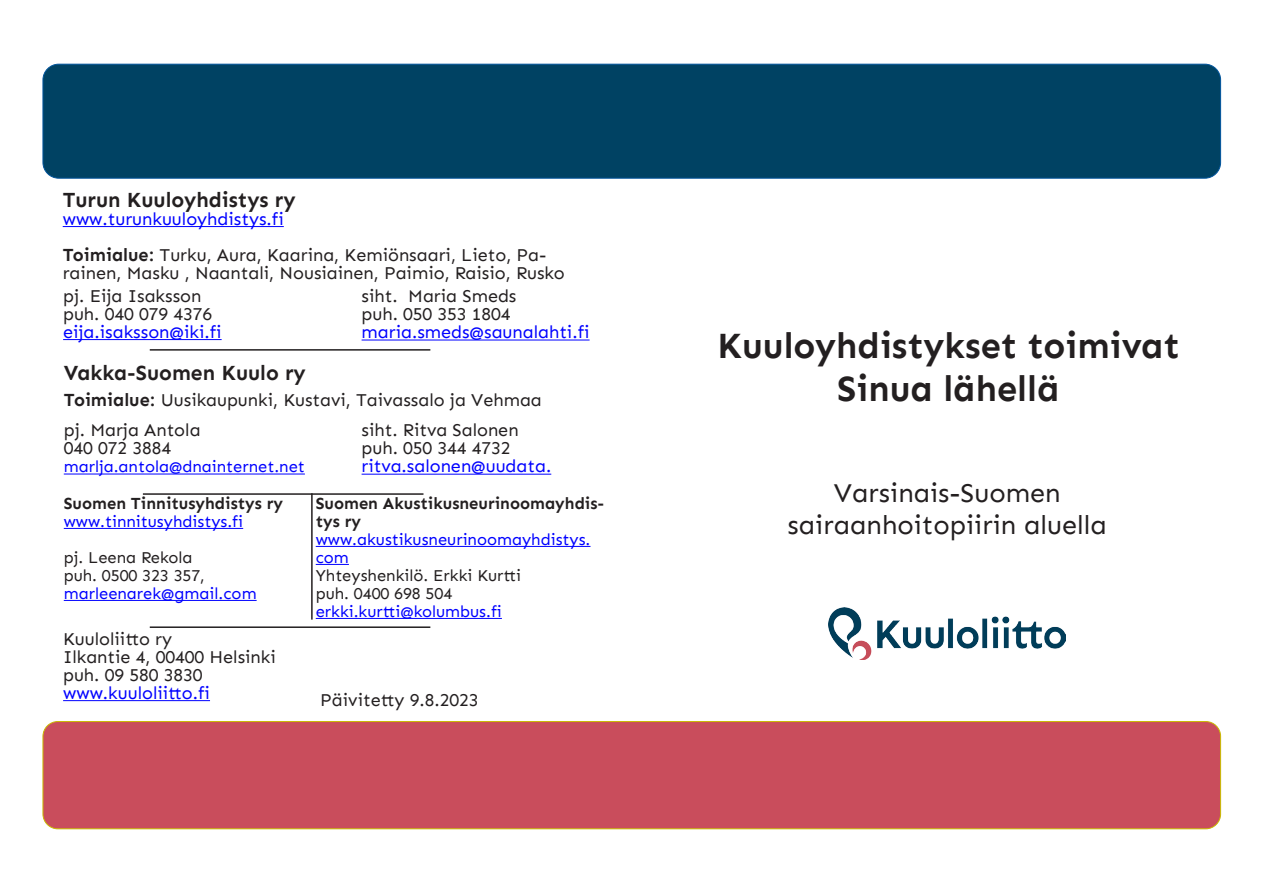
<style>
.page{position:relative;width:1263px;height:893px;background:#fff}
.page>*{position:absolute;margin:0;border:0;box-sizing:border-box;transform-origin:0 0}
.t1{font:700 36px "Sen";color:#231f20}
.t2{font:27px "Sen";color:#231f20}
.t3{font:700 21px "Sen";color:#231f20}
.t4{font:18px/18px "Sen";color:#231f20}
.t5{font:18px "Sen";color:#00f}
.t6{font:16.5px/18px "Sen";color:#00f}
.t7{font:16.5px "Sen";color:#231f20}
.t8{font:700 16.5px/18px "Sen";color:#231f20}
.s1{font-weight:700}
</style>
<div class="page">
<hr style="left:150px;top:349px;width:280px;height:2px;background:#231f20">
<hr style="left:63px;top:226px;width:221px;height:1px;background:#00f">
<hr style="left:362px;top:340px;width:228px;height:1px;background:#00f">
<hr style="left:63px;top:339px;width:159px;height:1px;background:#00f">
<hr style="left:362px;top:474px;width:189px;height:1px;background:#00f">
<hr style="left:63px;top:700px;width:147px;height:1px;background:#00f">
<hr style="left:150px;top:626px;width:280px;height:2px;background:#231f20">
<hr style="left:143px;top:493px;width:280px;height:2px;background:#231f20">
<hr style="left:316px;top:546px;width:274px;height:1px;background:#00f">
<hr style="left:316px;top:564px;width:33px;height:1px;background:#00f">
<hr style="left:316px;top:618px;width:186px;height:1px;background:#00f">
<hr style="left:64px;top:528px;width:179px;height:1px;background:#00f">
<hr style="left:64px;top:600px;width:193px;height:1px;background:#00f">
<hr style="left:311px;top:493px;width:2px;height:127px;background:#231f20">
<img style="left:828px;top:607px;width:238px;height:52px">
<div style="left:43px;top:721px;width:1177px;height:108px;background:#c94d5c;border-radius:15px"></div>
<div style="left:43px;top:721px;width:1178px;height:108px;border:1px solid #c9ba00;border-radius:15px"></div>
<div style="left:43px;top:64px;width:1177px;height:114px;background:#004263;border-radius:16px"></div>
<div style="left:43px;top:64px;width:1178px;height:115px;border:1px solid #00549c;border-radius:16px"></div>
<hr style="left:64px;top:474px;width:241px;height:1px;background:#00f">
<p class="t3" style="left:63px;top:188px;width:234px">Turun Kuuloyhdistys ry</p>
<p class="t5" style="left:63px;top:208px;width:223px">www.turunkuuloyhdistys.fi</p>
<p class="t4" style="left:63px;top:246px;width:503px"><span class="s1">Toimialue:</span> Turku, Aura, Kaarina, Kemiönsaari, Lieto, Pa&shy;rainen, Masku , Naantali, Nousiainen, Paimio, Raisio, Rusko</p>
<p class="t4" style="left:362px;top:287px;width:156px">siht. Maria Smeds</p>
<p class="t4" style="left:362px;top:305px;width:150px">puh. 050 353 1804</p>
<p class="t5" style="left:362px;top:322px;width:229px">maria.smeds@saunalahti.fi</p>
<p class="t4" style="left:63px;top:287px;width:140px">pj. Eija Isaksson</p>
<p class="t4" style="left:63px;top:305px;width:150px">puh. 040 079 4376</p>
<p class="t5" style="left:63px;top:321px;width:160px">eija.isaksson@iki.fi</p>
<p class="t3" style="left:64px;top:361px;width:243px">Vakka-Suomen Kuulo ry</p>
<p class="t4" style="left:64px;top:391px;width:480px"><span class="s1">Toimialue:</span> Uusikaupunki, Kustavi, Taivassalo ja Vehmaa</p>
<p class="t4" style="left:362px;top:421px;width:159px">siht. Ritva Salonen</p>
<p class="t4" style="left:362px;top:439px;width:150px">puh. 050 344 4732</p>
<p class="t5" style="left:362px;top:456px;width:191px">ritva.salonen@uudata.</p>
<p class="t4" style="left:64px;top:421px;width:138px">pj. Marja Antola</p>
<p class="t4" style="left:64px;top:439px;width:109px">040 072 3884</p>
<p class="t6" style="left:64px;top:458px;width:243px">marlja.antola@dnainternet.net</p>
<p class="t8" style="left:64px;top:494px;width:221px">Suomen Tinnitusyhdistys ry</p>
<p class="t6" style="left:64px;top:512px;width:181px">www.tinnitusyhdistys.fi</p>
<p class="t7" style="left:64px;top:548px;width:130px">pj. Leena Rekola</p>
<p class="t7" style="left:64px;top:566px;width:143px">puh. 0500 323 357,</p>
<p class="t6" style="left:64px;top:584px;width:194px">marleenarek@gmail.com</p>
<p class="t4" style="left:63px;top:630px;width:111px">Kuuloliitto ry</p>
<p class="t4" style="left:63px;top:648px;width:214px">Ilkantie 4, 00400 Helsinki</p>
<p class="t4" style="left:63px;top:666px;width:141px">puh. 09 580 3830</p>
<p class="t5" style="left:63px;top:682px;width:148px">www.kuuloliitto.fi</p>
<p class="t8" style="left:316px;top:494px;width:290px">Suomen Akustikusneurinoomayhdis&shy;tys ry</p>
<p class="t6" style="left:316px;top:530px;width:276px">www.akustikusneurinoomayhdistys. com</p>
<p class="t7" style="left:316px;top:566px;width:207px">Yhteyshenkilö. Erkki Kurtti</p>
<p class="t7" style="left:316px;top:584px;width:138px">puh. 0400 698 504</p>
<p class="t6" style="left:316px;top:602px;width:188px">erkki.kurtti@kolumbus.fi</p>
<p class="t4" style="left:320px;top:690px;width:160px">Päivitetty 9.8.2023</p>
<p class="t1" style="left:717px;top:325px;width:464px">Kuuloyhdistykset toimivat</p>
<p class="t1" style="left:837px;top:368px;width:224px">Sinua lähellä</p>
<p class="t2" style="left:834px;top:477px;width:228px">Varsinais-Suomen</p>
<p class="t2" style="left:788px;top:509px;width:321px">sairaanhoitopiirin aluella</p>
</div>
